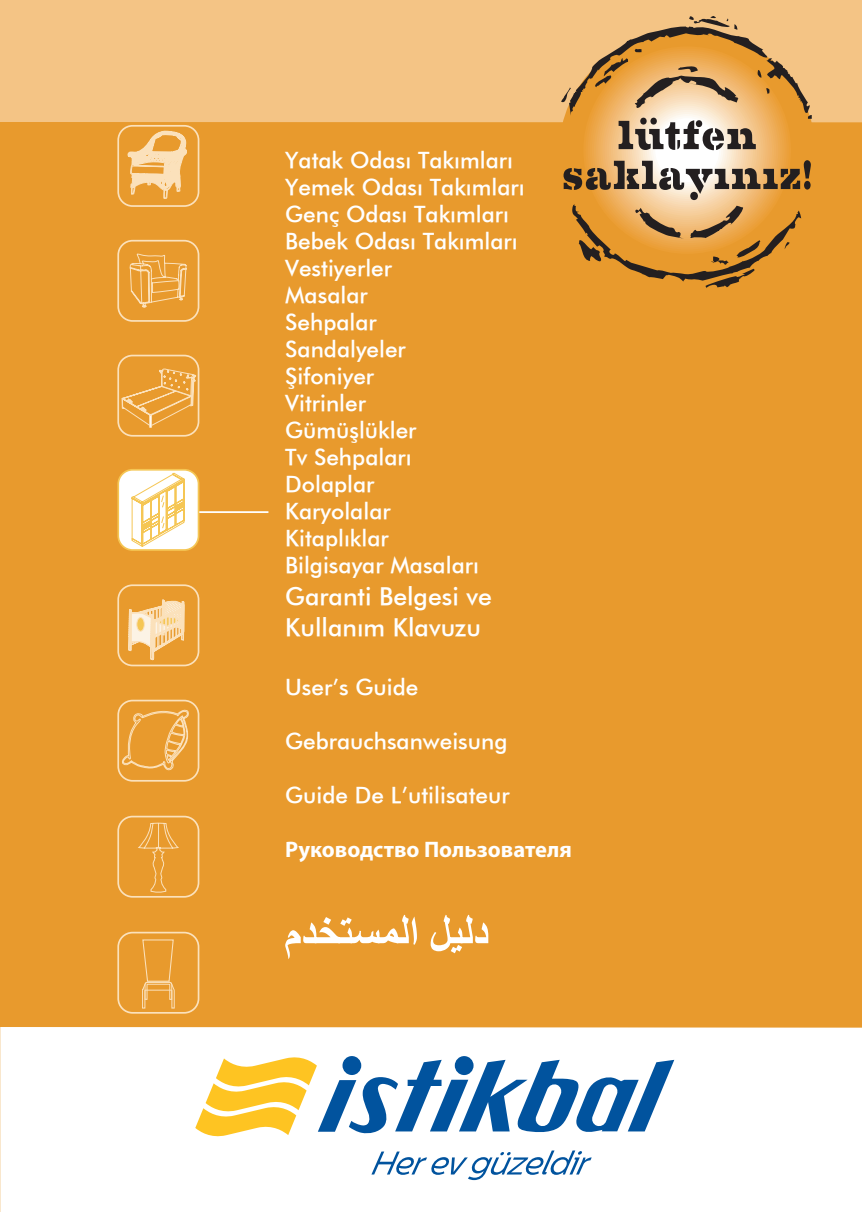
<style>
.page{position:relative;width:862px;height:1212px;background:#fff}
.page>*{position:absolute;margin:0;border:0;box-sizing:border-box;transform-origin:0 0}
.t1{font:24.75px/31.5px "Futura Medium BT";color:#fff}
.t2{font:22.5px/27px "Futura Medium BT";color:#fff}
.t3{font:700 22.5px "Myriad Pro";color:#fff}
</style>
<div class="page">
<div style="left:0;top:0;width:861px;height:1212px;background:#e89a2d"></div>
<div style="left:0;top:0;width:861px;height:122px;background:#f4c485"></div>
<div style="left:0;top:1027px;width:861px;height:185px;background:#fff"></div>
<hr style="left:199px;top:511px;width:69px;height:2px;background:#fff">
<svg style="left:117px;top:125px;width:83px;height:889px"></svg>
<svg style="left:128px;top:131px;width:58px;height:68px"></svg>
<div style="left:118px;top:470px;width:80px;height:80px;background:#fff;border-radius:14px"></div>
<div style="left:117px;top:469px;width:82px;height:82px;border:2px solid #f5c654;border-radius:14px"></div>
<svg style="left:129px;top:236px;width:58px;height:72px"></svg>
<svg style="left:121px;top:368px;width:76px;height:179px"></svg>
<svg style="left:371px;top:1150px;width:220px;height:30px"></svg>
<svg style="left:195px;top:1056px;width:479px;height:81px"></svg>
<svg style="left:561px;top:16px;width:250px;height:272px"></svg>
<svg style="left:285px;top:915px;width:203px;height:44px"></svg>
<p class="t2" style="left:285px;top:147px;width:241px">Yatak Odası Takımları<br>Yemek Odası Takımları<br>Genç Odası Takımları<br>Bebek Odası Takımları<br>Vestiyerler<br>Masalar<br>Sehpalar<br>Sandalyeler<br>Şifoniyer<br>Vitrinler<br>Gümüşlükler<br>Tv Sehpaları<br>Dolaplar<br>Karyolalar<br>Kitaplıklar<br>Bilgisayar Masaları</p>
<p class="t1" style="left:285px;top:580px;width:208px">Garanti Belgesi ve<br>Kullanım Klavuzu</p>
<p class="t2" style="left:285px;top:673px;width:135px">User’s Guide</p>
<p class="t2" style="left:285px;top:727px;width:224px">Gebrauchsanweisung</p>
<p class="t2" style="left:285px;top:781px;width:226px">Guide De L’utilisateur</p>
<p class="t3" style="left:285px;top:835px;width:288px">Руководство Пользователя</p>
</div>
